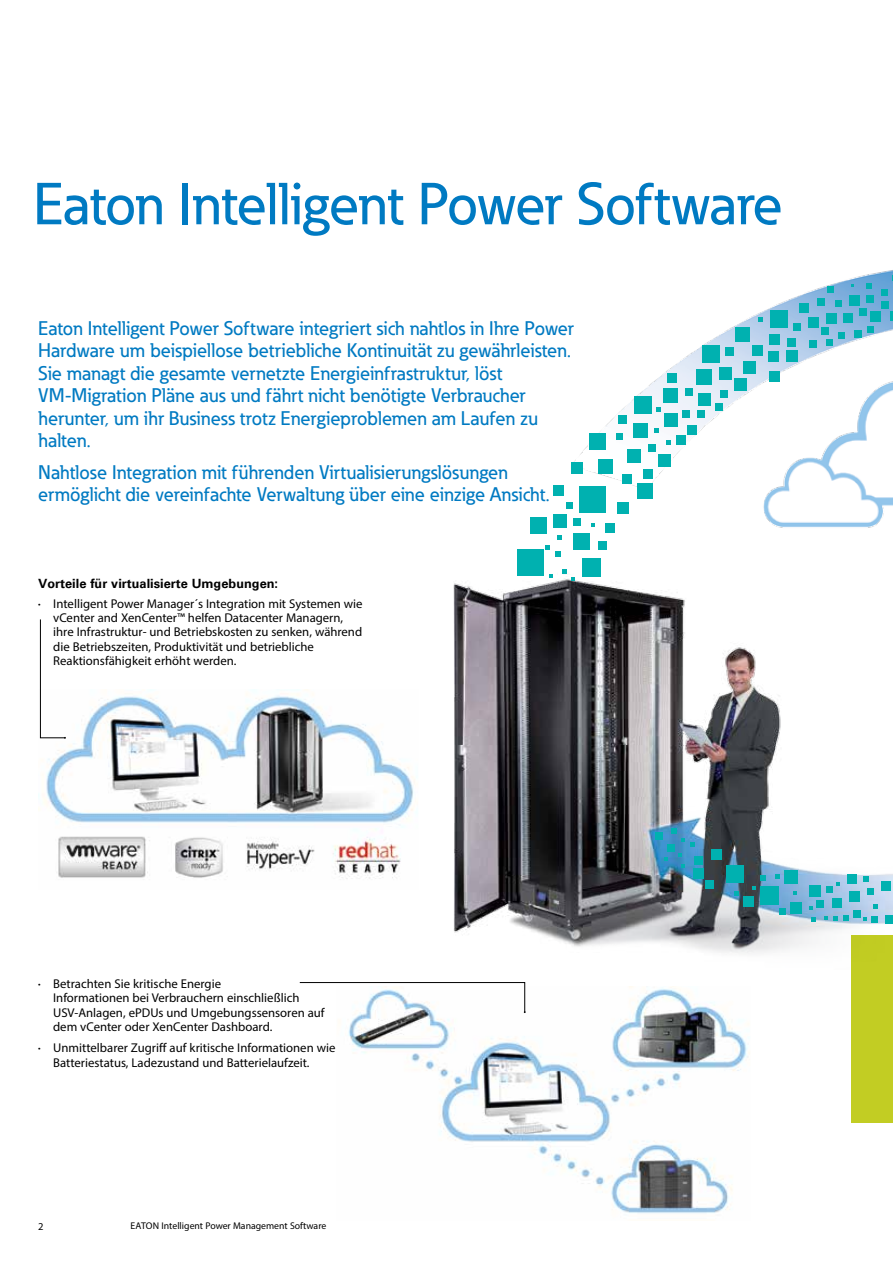
<style>
.page{position:relative;width:893px;height:1263px;background:#fff}
.page>*{position:absolute;margin:0;border:0;box-sizing:border-box;transform-origin:0 0}
.t1{font:500 58.5px "Eaton";letter-spacing:-.015em;color:#007ac2}
.t2{font:500 19.5px/22.5px "Eaton";color:#007ac2}
.t3{font:12.75px/14.2px "Myriad Pro";color:#000}
.t4{font:700 12.75px "Univers";color:#000}
.t5{font:10.5px "Myriad Pro";color:#000}
.t6{font:9.75px "Myriad Pro";color:#000}
.s1{font-size:9px}
</style>
<div class="page">
<div style="left:852px;top:936px;width:41px;height:187px;background:#c2cd23"></div>
<img style="left:453px;top:565px;width:440px;height:438px">
<img style="left:38px;top:690px;width:379px;height:189px">
<img style="left:348px;top:986px;width:402px;height:228px">
<svg style="left:299px;top:982px;width:227px;height:31px"></svg>
<svg style="left:40px;top:619px;width:26px;height:120px"></svg>
<img style="left:553px;top:270px;width:340px;height:264px">
<div style="left:554px;top:486px;width:10px;height:10px;background:#00b1b0"></div>
<div style="left:580px;top:487px;width:26px;height:26px;background:#00b1b0"></div>
<div style="left:517px;top:550px;width:26px;height:26px;background:#00b1b0"></div>
<div style="left:598px;top:459px;width:15px;height:15px;background:#00b1b0"></div>
<svg style="left:734px;top:891px;width:4px;height:5px"></svg>
<svg style="left:775px;top:874px;width:5px;height:5px"></svg>
<svg style="left:690px;top:842px;width:5px;height:5px"></svg>
<div style="left:618px;top:415px;width:9px;height:9px;background:#00b1b0"></div>
<div style="left:633px;top:423px;width:14px;height:15px;background:#00b1b0"></div>
<div style="left:826px;top:339px;width:7px;height:7px;background:#00b1b0"></div>
<div style="left:664px;top:413px;width:14px;height:14px;background:#00b1b0"></div>
<div style="left:644px;top:469px;width:9px;height:9px;background:#00b1b0"></div>
<div style="left:623px;top:474px;width:9px;height:9px;background:#00b1b0"></div>
<div style="left:716px;top:403px;width:7px;height:7px;background:#00b1b0"></div>
<div style="left:683px;top:411px;width:7px;height:7px;background:#00b1b0"></div>
<div style="left:821px;top:328px;width:7px;height:7px;background:#00b1b0"></div>
<div style="left:793px;top:324px;width:8px;height:7px;background:#00b1b0"></div>
<div style="left:554px;top:514px;width:13px;height:13px;background:#00b1b0"></div>
<div style="left:826px;top:313px;width:11px;height:11px;background:#00b1b0"></div>
<div style="left:818px;top:299px;width:7px;height:7px;background:#00b1b0"></div>
<div style="left:768px;top:351px;width:11px;height:11px;background:#00b1b0"></div>
<div style="left:698px;top:393px;width:12px;height:12px;background:#00b1b0"></div>
<div style="left:753px;top:345px;width:10px;height:11px;background:#00b1b0"></div>
<div style="left:627px;top:449px;width:14px;height:13px;background:#00b1b0"></div>
<svg style="left:828px;top:287px;width:6px;height:6px"></svg>
<div style="left:771px;top:311px;width:17px;height:17px;background:#00b1b0"></div>
<div style="left:696px;top:369px;width:16px;height:16px;background:#00b1b0"></div>
<svg style="left:667px;top:440px;width:4px;height:4px"></svg>
<svg style="left:654px;top:429px;width:5px;height:4px"></svg>
<svg style="left:656px;top:407px;width:4px;height:5px"></svg>
<svg style="left:758px;top:317px;width:5px;height:5px"></svg>
<div style="left:870px;top:311px;width:11px;height:11px;background:#00b1b0"></div>
<div style="left:769px;top:371px;width:10px;height:11px;background:#00b1b0"></div>
<div style="left:734px;top:378px;width:12px;height:12px;background:#00b1b0"></div>
<div style="left:743px;top:361px;width:13px;height:13px;background:#00b1b0"></div>
<div style="left:787px;top:338px;width:9px;height:8px;background:#00b1b0"></div>
<div style="left:634px;top:396px;width:18px;height:18px;background:#00b1b0"></div>
<div style="left:786px;top:351px;width:12px;height:11px;background:#00b1b0"></div>
<div style="left:735px;top:327px;width:14px;height:15px;background:#00b1b0"></div>
<div style="left:667px;top:373px;width:9px;height:9px;background:#00b1b0"></div>
<div style="left:616px;top:433px;width:7px;height:7px;background:#00b1b0"></div>
<div style="left:687px;top:425px;width:9px;height:9px;background:#00b1b0"></div>
<div style="left:572px;top:462px;width:11px;height:12px;background:#00b1b0"></div>
<svg style="left:891px;top:311px;width:2px;height:10px"></svg>
<svg style="left:838px;top:332px;width:6px;height:6px"></svg>
<div style="left:808px;top:318px;width:10px;height:10px;background:#00b1b0"></div>
<svg style="left:867px;top:327px;width:6px;height:6px"></svg>
<svg style="left:881px;top:289px;width:6px;height:6px"></svg>
<div style="left:835px;top:300px;width:6px;height:7px;background:#00b1b0"></div>
<div style="left:637px;top:483px;width:15px;height:16px;background:#00b1b0"></div>
<div style="left:725px;top:347px;width:9px;height:9px;background:#00b1b0"></div>
<div style="left:589px;top:433px;width:17px;height:17px;background:#00b1b0"></div>
<div style="left:617px;top:502px;width:11px;height:11px;background:#00b1b0"></div>
<div style="left:606px;top:523px;width:9px;height:10px;background:#00b1b0"></div>
<div style="left:573px;top:534px;width:16px;height:16px;background:#00b1b0"></div>
<svg style="left:866px;top:284px;width:5px;height:5px"></svg>
<div style="left:843px;top:313px;width:10px;height:10px;background:#00b1b0"></div>
<div style="left:849px;top:295px;width:10px;height:10px;background:#00b1b0"></div>
<div style="left:530px;top:517px;width:17px;height:17px;background:#00b1b0"></div>
<div style="left:809px;top:340px;width:8px;height:7px;background:#00b1b0"></div>
<div style="left:854px;top:330px;width:7px;height:8px;background:#00b1b0"></div>
<div style="left:648px;top:444px;width:8px;height:8px;background:#00b1b0"></div>
<div style="left:697px;top:411px;width:7px;height:7px;background:#00b1b0"></div>
<div style="left:685px;top:388px;width:8px;height:8px;background:#00b1b0"></div>
<div style="left:720px;top:390px;width:7px;height:8px;background:#00b1b0"></div>
<div style="left:866px;top:295px;width:8px;height:8px;background:#00b1b0"></div>
<div style="left:881px;top:301px;width:8px;height:8px;background:#00b1b0"></div>
<div style="left:859px;top:308px;width:7px;height:8px;background:#00b1b0"></div>
<div style="left:658px;top:454px;width:12px;height:12px;background:#00b1b0"></div>
<div style="left:582px;top:558px;width:19px;height:19px;background:#00b1b0"></div>
<div style="left:677px;top:436px;width:9px;height:9px;background:#00b1b0"></div>
<div style="left:663px;top:388px;width:15px;height:15px;background:#00b1b0"></div>
<div style="left:702px;top:345px;width:17px;height:18px;background:#00b1b0"></div>
<div style="left:719px;top:367px;width:12px;height:12px;background:#00b1b0"></div>
<div style="left:769px;top:335px;width:10px;height:10px;background:#00b1b0"></div>
<div style="left:800px;top:303px;width:9px;height:10px;background:#00b1b0"></div>
<div style="left:885px;top:915px;width:8px;height:8px;background:#00b1b0"></div>
<div style="left:779px;top:908px;width:7px;height:6px;background:#00b1b0"></div>
<div style="left:847px;top:874px;width:10px;height:10px;background:#00b1b0"></div>
<svg style="left:681px;top:864px;width:4px;height:4px"></svg>
<svg style="left:873px;top:904px;width:5px;height:5px"></svg>
<svg style="left:824px;top:916px;width:3px;height:4px"></svg>
<div style="left:849px;top:891px;width:10px;height:10px;background:#00b1b0"></div>
<div style="left:760px;top:886px;width:19px;height:18px;background:#00b1b0"></div>
<svg style="left:863px;top:876px;width:6px;height:5px"></svg>
<svg style="left:664px;top:857px;width:3px;height:4px"></svg>
<svg style="left:671px;top:828px;width:13px;height:13px"></svg>
<div style="left:785px;top:870px;width:13px;height:14px;background:#00b1b0"></div>
<div style="left:656px;top:832px;width:7px;height:7px;background:#00b1b0"></div>
<svg style="left:811px;top:917px;width:5px;height:5px"></svg>
<div style="left:872px;top:916px;width:6px;height:7px;background:#00b1b0"></div>
<div style="left:881px;top:882px;width:9px;height:9px;background:#00b1b0"></div>
<svg style="left:863px;top:917px;width:3px;height:4px"></svg>
<svg style="left:809px;top:906px;width:3px;height:4px"></svg>
<svg style="left:826px;top:882px;width:14px;height:10px"></svg>
<div style="left:867px;top:888px;width:7px;height:7px;background:#00b1b0"></div>
<svg style="left:833px;top:915px;width:15px;height:6px"></svg>
<svg style="left:760px;top:875px;width:6px;height:5px"></svg>
<div style="left:832px;top:898px;width:9px;height:9px;background:#00b1b0"></div>
<div style="left:667px;top:844px;width:8px;height:7px;background:#00b1b0"></div>
<div style="left:726px;top:865px;width:18px;height:17px;background:#00b1b0"></div>
<div style="left:853px;top:910px;width:8px;height:7px;background:#00b1b0"></div>
<div style="left:693px;top:869px;width:10px;height:10px;background:#00b1b0"></div>
<div style="left:743px;top:896px;width:10px;height:10px;background:#00b1b0"></div>
<div style="left:711px;top:849px;width:11px;height:11px;background:#00b1b0"></div>
<div style="left:694px;top:856px;width:8px;height:8px;background:#00b1b0"></div>
<div style="left:790px;top:902px;width:11px;height:12px;background:#00b1b0"></div>
<div style="left:809px;top:885px;width:11px;height:11px;background:#00b1b0"></div>
<div style="left:706px;top:880px;width:8px;height:8px;background:#00b1b0"></div>
<div style="left:816px;top:899px;width:8px;height:8px;background:#00b1b0"></div>
<svg style="left:562px;top:569px;width:13px;height:12px"></svg>
<div style="left:598px;top:541px;width:9px;height:8px;background:#00b1b0"></div>
<svg style="left:557px;top:535px;width:4px;height:4px"></svg>
<svg style="left:545px;top:545px;width:16px;height:12px"></svg>
<div style="left:566px;top:502px;width:7px;height:7px;background:#00b1b0"></div>
<div style="left:573px;top:518px;width:8px;height:7px;background:#00b1b0"></div>
<h1 class="t1" style="left:33px;top:168px;width:751px">Eaton Intelligent Power Software</h1>
<p class="t2" style="left:38px;top:317px;width:537px">Eaton Intelligent Power Software integriert sich nahtlos in Ihre Power Hardware um beispiellose betriebliche Kontinuität zu gewährleisten.<br>Sie managt die gesamte vernetzte Energieinfrastruktur, löst VM-Migration Pläne aus und fährt nicht benötigte Verbraucher herunter, um ihr Business trotz Energieproblemen am Laufen zu halten.</p>
<h2 class="t2" style="left:38px;top:461px;width:513px">Nahtlose Integration mit führenden Virtualisierungslösungen ermöglicht die vereinfachte Verwaltung über eine einzige Ansicht.</h2>
<p class="t4" style="left:38px;top:575px;width:241px">Vorteile für virtualisierte Umgebungen:</p>
<p class="t3" style="left:53px;top:596px;width:311px;text-indent:-15px"><span class="s1">•</span> Intelligent Power Manager´s Integration mit Systemen wie vCenter and XenCenter™ helfen Datacenter Managern, ihre Infrastruktur- und Betriebskosten zu senken, während die Betriebszeiten, Produktivität und betriebliche Reaktionsfähigkeit erhöht werden.</p>
<p class="t3" style="left:53px;top:976px;width:273px;text-indent:-15px"><span class="s1">•</span> Betrachten Sie kritische Energie<br>Informationen bei Verbrauchern einschließlich USV-Anlagen, ePDUs und Umgebungssensoren auf dem vCenter oder XenCenter Dashboard.</p>
<p class="t3" style="left:53px;top:1041px;width:284px;text-indent:-15px"><span class="s1">•</span> Unmittelbarer Zugriff auf kritische Informationen wie<br>Batteriestatus, Ladezustand und Batterielaufzeit.</p>
<p class="t5" style="left:38px;top:1219px;width:7px">2</p>
<p class="t6" style="left:131px;top:1220px;width:197px">eaton Intelligent Power Management Software</p>
</div>
